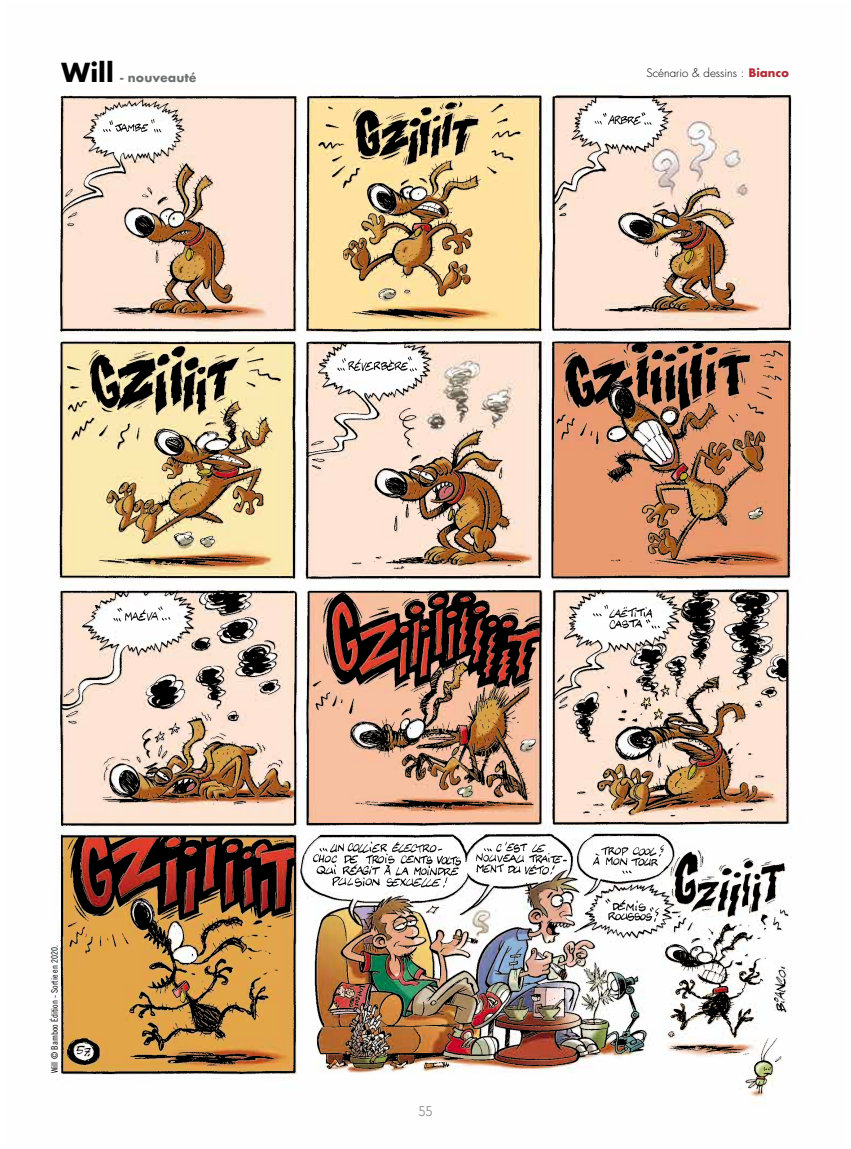
<style>
.page{position:relative;width:851px;height:1149px;background:#fff}
.page>*{position:absolute;margin:0;border:0;box-sizing:border-box;transform-origin:0 0}
.t1{font:14.25px "Itc Kabel";color:#87888a;scale:.95 1}
.t2{font:700 12px "Futura";color:#707172}
.t3{font:300 11.4px "Futura";color:#000}
.t4{font:9px "Trade Gothic Cond Eighteen";color:#000}
.s1{font-size:25.5px;color:#000}
.s2{font-weight:700;color:#b12d36}
</style>
<div class="page">
<img style="left:56px;top:94px;width:743px;height:1005px">
<h2 class="t2" style="left:61px;top:69px;width:137px"><span class="s1">Will</span> - nouveauté</h2>
<p class="t3" style="left:646px;top:66px;width:144px">Scénario &amp; dessins : <span class="s2">Bianco</span></p>
<p class="t4" style="left:49px;top:1072px;width:130px;rotate:-90deg">Will © Bamboo Édition - Sortie en 2020.</p>
<h1 class="t1" style="left:419px;top:1102px;width:16px">55</h1>
</div>
